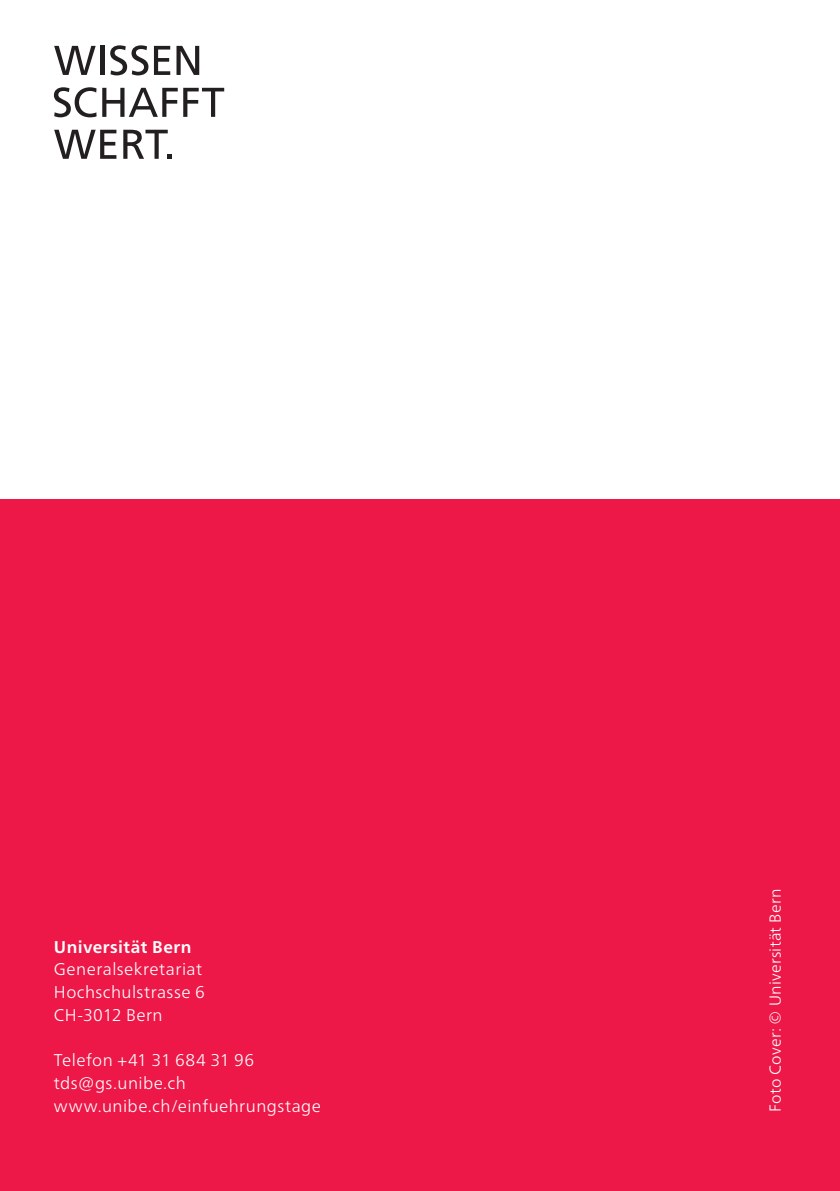
<style>
.page{position:relative;width:840px;height:1191px;background:#fff}
.page>*{position:absolute;margin:0;border:0;box-sizing:border-box;transform-origin:0 0}
._7_Adressnorm{font:300 17px "Frutiger Neue LT Pro";letter-spacing:.025em;color:#fff}
._7_Adressnorm-2{font:700 17px "Frutiger Neue LT Pro";letter-spacing:.03em;color:#fff}
.Grundtext_8pt{font:300 16px "Frutiger Neue LT Pro";letter-spacing:.015em;color:#fff}
</style>
<div class="page">
<div style="left:0;top:499px;width:839px;height:692px;background:#ed1748"></div>
<svg style="left:54px;top:46px;width:42px;height:29px"></svg>
<hr style="left:100px;top:46px;width:4px;height:29px;background:#231f20">
<svg style="left:110px;top:45px;width:38px;height:30px"></svg>
<svg style="left:154px;top:46px;width:16px;height:29px"></svg>
<svg style="left:176px;top:46px;width:23px;height:29px"></svg>
<svg style="left:54px;top:87px;width:42px;height:30px"></svg>
<svg style="left:102px;top:88px;width:122px;height:29px"></svg>
<svg style="left:54px;top:130px;width:62px;height:29px"></svg>
<svg style="left:123px;top:130px;width:49px;height:29px"></svg>
<p class="_7_Adressnorm-2" style="left:54px;top:936px;width:139px">Universität Bern</p>
<p class="_7_Adressnorm" style="left:54px;top:959px;width:150px">Generalsekretariat</p>
<p class="_7_Adressnorm" style="left:54px;top:982px;width:152px">Hochschulstrasse 6</p>
<p class="_7_Adressnorm" style="left:54px;top:1004px;width:110px">CH-3012 Bern</p>
<p class="_7_Adressnorm" style="left:54px;top:1050px;width:202px">Telefon +41 31 684 31 96</p>
<p class="_7_Adressnorm" style="left:54px;top:1072px;width:133px">tds@gs.unibe.ch</p>
<p class="_7_Adressnorm" style="left:54px;top:1095px;width:268px">www.unibe.ch/einfuehrungstage</p>
<p class="Grundtext_8pt" style="left:765px;top:1111px;width:224px;rotate:-90deg">Foto Cover: © Universität Bern</p>
</div>
